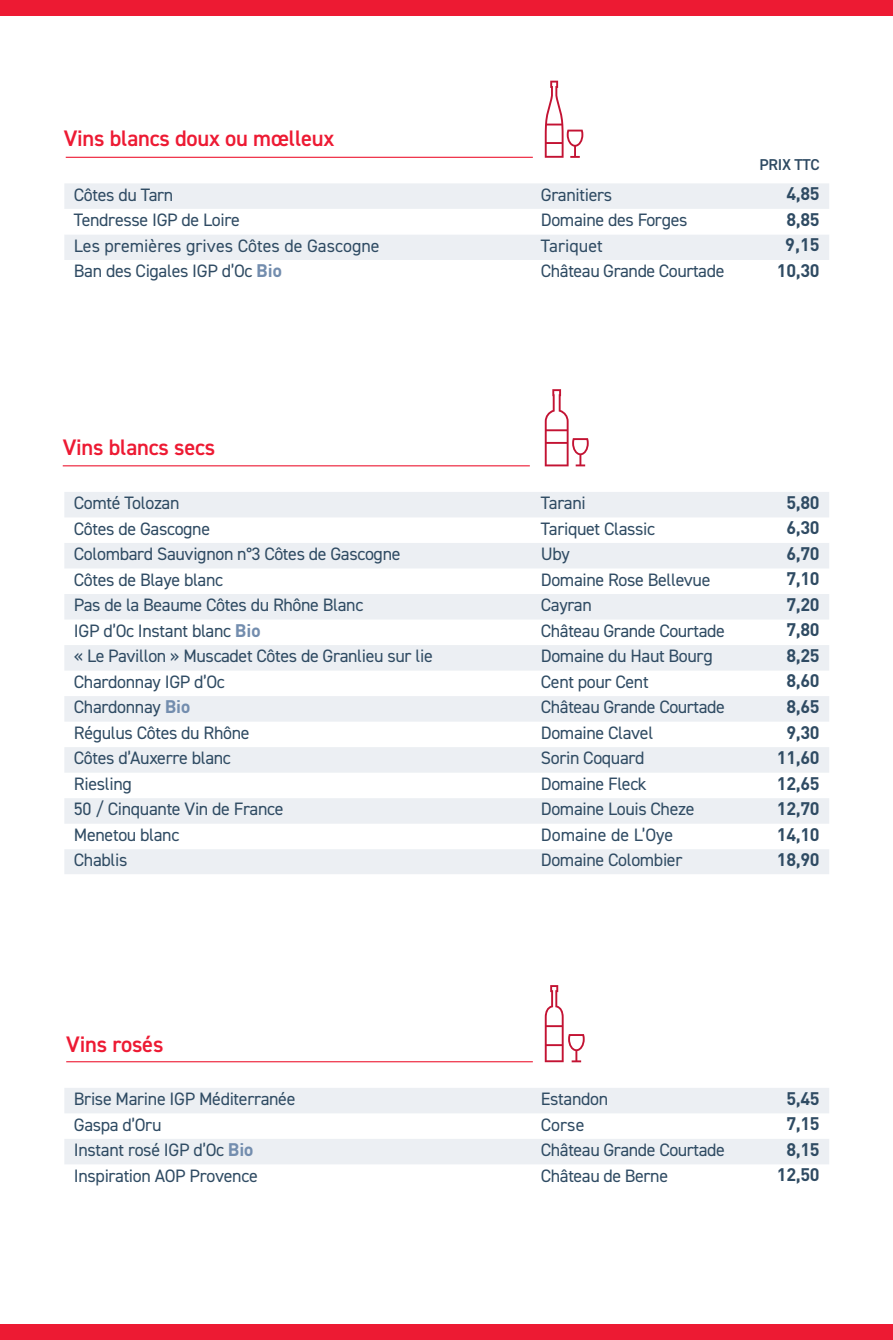
<style>
.page{position:relative;width:893px;height:1340px;background:#fff}
.page>*{position:absolute;margin:0;border:0;box-sizing:border-box;transform-origin:0 0}
.t1{font:600 22.5px "DIN2014";letter-spacing:-.01em;color:#ed1a33}
.t2{font:18px "DIN2014";letter-spacing:-.02em;color:#2f4b63}
.t3{font:700 18px "DIN Pro";letter-spacing:-.02em;color:#2f4b63}
.t4{font:18px "DIN2014";color:#2f4b63}
.t5{font:600 15.75px "DIN2014";letter-spacing:-.02em;color:#2f4b63}
.s1{font-family:"DIN Pro";font-weight:700;color:#738dae}
</style>
<div class="page">
<hr style="left:66px;top:157px;width:467px;height:1px;background:#ed1a33">
<hr style="left:63px;top:465px;width:467px;height:1px;background:#ed1a33">
<hr style="left:66px;top:1061px;width:467px;height:1px;background:#ed1a33">
<div style="left:0;top:1324px;width:893px;height:15px;background:#ed1a33"></div>
<div style="left:0;top:0;width:893px;height:15px;background:#ed1a33"></div>
<div style="left:64px;top:183px;width:765px;height:77px;background:#eceff3"></div>
<svg style="left:64px;top:209px;width:765px;height:25px"></svg>
<svg style="left:64px;top:1088px;width:765px;height:76px;fill:#eceff3"></svg>
<svg style="left:64px;top:492px;width:765px;height:382px;fill:#eceff3"></svg>
<svg style="left:545px;top:81px;width:38px;height:77px"></svg>
<svg style="left:545px;top:389px;width:44px;height:77px"></svg>
<svg style="left:545px;top:985px;width:40px;height:77px"></svg>
<p class="t1" style="left:64px;top:128px;width:272px">Vins blancs doux ou mœlleux</p>
<p class="t5" style="left:760px;top:157px;width:62px">PRIX TTC</p>
<p class="t2" style="left:74px;top:185px;width:101px">Côtes du Tarn</p>
<p class="t2" style="left:541px;top:185px;width:73px">Granitiers</p>
<p class="t3" style="left:786px;top:183px;width:35px">4,85</p>
<p class="t2" style="left:74px;top:210px;width:167px">Tendresse IGP de Loire</p>
<p class="t2" style="left:541px;top:210px;width:148px">Domaine des Forges</p>
<p class="t3" style="left:786px;top:209px;width:35px">8,85</p>
<p class="t4" style="left:74px;top:236px;width:307px">Les premières grives Côtes de Gascogne</p>
<p class="t4" style="left:541px;top:236px;width:63px">Tariquet</p>
<p class="t3" style="left:785px;top:234px;width:36px">9,15</p>
<p class="t2" style="left:74px;top:261px;width:210px">Ban des Cigales IGP d’Oc <span class="s1">Bio</span></p>
<p class="t2" style="left:541px;top:261px;width:185px">Château Grande Courtade</p>
<p class="t3" style="left:777px;top:260px;width:44px">10,30</p>
<p class="t1" style="left:63px;top:436px;width:154px">Vins blancs secs</p>
<p class="t2" style="left:74px;top:493px;width:107px">Comté Tolozan</p>
<p class="t2" style="left:541px;top:493px;width:46px">Tarani</p>
<p class="t3" style="left:786px;top:492px;width:35px">5,80</p>
<p class="t2" style="left:74px;top:519px;width:138px">Côtes de Gascogne</p>
<p class="t2" style="left:541px;top:519px;width:116px">Tariquet Classic</p>
<p class="t3" style="left:786px;top:517px;width:35px">6,30</p>
<p class="t2" style="left:74px;top:544px;width:328px">Colombard Sauvignon n°3 Côtes de Gascogne</p>
<p class="t2" style="left:541px;top:544px;width:31px">Uby</p>
<p class="t3" style="left:786px;top:543px;width:35px">6,70</p>
<p class="t2" style="left:74px;top:570px;width:151px">Côtes de Blaye blanc</p>
<p class="t2" style="left:541px;top:570px;width:171px">Domaine Rose Bellevue</p>
<p class="t3" style="left:786px;top:568px;width:35px">7,10</p>
<p class="t2" style="left:74px;top:595px;width:291px">Pas de la Beaume Côtes du Rhône Blanc</p>
<p class="t2" style="left:541px;top:595px;width:53px">Cayran</p>
<p class="t3" style="left:786px;top:594px;width:35px">7,20</p>
<p class="t2" style="left:74px;top:621px;width:188px">IGP d’Oc Instant blanc <span class="s1">Bio</span></p>
<p class="t2" style="left:541px;top:621px;width:186px">Château Grande Courtade</p>
<p class="t3" style="left:786px;top:619px;width:35px">7,80</p>
<p class="t2" style="left:74px;top:646px;width:360px">« Le Pavillon » Muscadet Côtes de Granlieu sur lie</p>
<p class="t2" style="left:541px;top:646px;width:173px">Domaine du Haut Bourg</p>
<p class="t3" style="left:786px;top:645px;width:35px">8,25</p>
<p class="t2" style="left:74px;top:672px;width:153px">Chardonnay IGP d’Oc</p>
<p class="t2" style="left:541px;top:672px;width:109px">Cent pour Cent</p>
<p class="t3" style="left:786px;top:670px;width:35px">8,60</p>
<p class="t2" style="left:74px;top:697px;width:118px">Chardonnay <span class="s1">Bio</span></p>
<p class="t2" style="left:541px;top:697px;width:186px">Château Grande Courtade</p>
<p class="t3" style="left:786px;top:696px;width:35px">8,65</p>
<p class="t2" style="left:74px;top:723px;width:177px">Régulus Côtes du Rhône</p>
<p class="t2" style="left:541px;top:723px;width:114px">Domaine Clavel</p>
<p class="t3" style="left:786px;top:721px;width:35px">9,30</p>
<p class="t2" style="left:74px;top:748px;width:158px">Côtes d’Auxerre blanc</p>
<p class="t2" style="left:541px;top:748px;width:105px">Sorin Coquard</p>
<p class="t3" style="left:777px;top:747px;width:44px">11,60</p>
<p class="t2" style="left:74px;top:774px;width:59px">Riesling</p>
<p class="t2" style="left:541px;top:774px;width:107px">Domaine Fleck</p>
<p class="t3" style="left:777px;top:772px;width:44px">12,65</p>
<p class="t2" style="left:74px;top:799px;width:211px">50 / Cinquante Vin de France</p>
<p class="t2" style="left:541px;top:799px;width:155px">Domaine Louis Cheze</p>
<p class="t3" style="left:777px;top:798px;width:44px">12,70</p>
<p class="t2" style="left:74px;top:825px;width:107px">Menetou blanc</p>
<p class="t4" style="left:541px;top:825px;width:134px">Domaine de L’Oye</p>
<p class="t3" style="left:777px;top:823px;width:44px">14,10</p>
<p class="t2" style="left:74px;top:850px;width:55px">Chablis</p>
<p class="t2" style="left:541px;top:850px;width:143px">Domaine Colombier</p>
<p class="t3" style="left:777px;top:849px;width:44px">18,90</p>
<p class="t1" style="left:66px;top:1033px;width:99px">Vins rosés</p>
<p class="t2" style="left:74px;top:1089px;width:223px">Brise Marine IGP Méditerranée</p>
<p class="t2" style="left:541px;top:1089px;width:69px">Estandon</p>
<p class="t3" style="left:786px;top:1087px;width:35px">5,45</p>
<p class="t2" style="left:74px;top:1114px;width:89px">Gaspa d’Oru</p>
<p class="t2" style="left:541px;top:1114px;width:45px">Corse</p>
<p class="t3" style="left:786px;top:1113px;width:35px">7,15</p>
<p class="t2" style="left:74px;top:1140px;width:181px">Instant rosé IGP d’Oc <span class="s1">Bio</span></p>
<p class="t2" style="left:541px;top:1140px;width:186px">Château Grande Courtade</p>
<p class="t3" style="left:786px;top:1138px;width:35px">8,15</p>
<p class="t2" style="left:74px;top:1165px;width:185px">Inspiration AOP Provence</p>
<p class="t2" style="left:541px;top:1165px;width:129px">Château de Berne</p>
<p class="t3" style="left:777px;top:1164px;width:44px">12,50</p>
</div>
